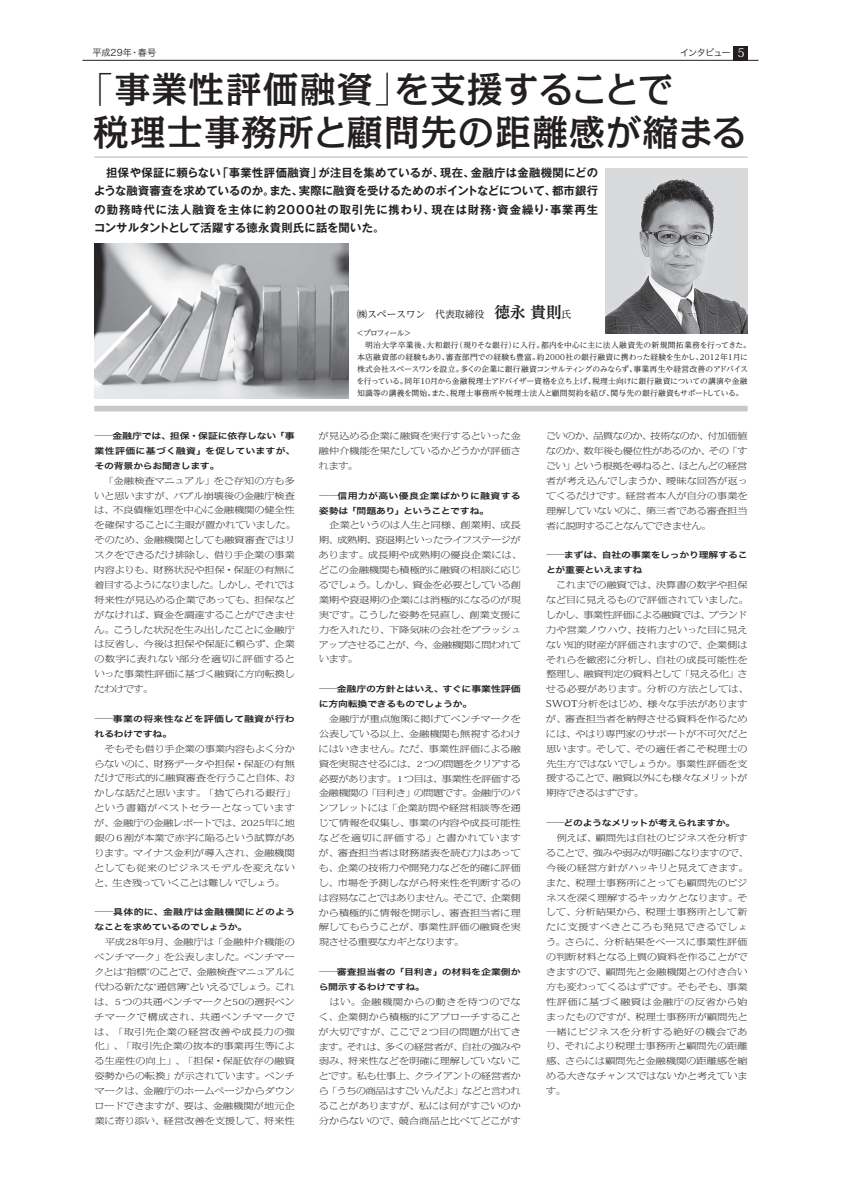
<style>
.page{position:relative;width:842px;height:1191px;background:#fff}
.page>*{position:absolute;margin:0;border:0;box-sizing:border-box;transform-origin:0 0}
.t1{font:500 36.2px/43.1px "Kakumin Pro";letter-spacing:.025em;color:#231f20}
.t2{font:700 11.3px/18.4px "Gothic MB101 Pro De";letter-spacing:.025em;color:#231f20;text-align:justify}
.t3{font:9.9px "UD Reimin Pro";letter-spacing:-.015em;color:#231f20}
.t4{font:9.2px "Hira Kaku Pro N W3";letter-spacing:-.045em;color:#231f20}
.t5{font:300 8.4px/14.9px "M News M";letter-spacing:.02em;color:#231f20;scale:1.18 1}
.t6{font:8.4px/14.9px "Hira Kaku Pro W6";letter-spacing:-.02em;color:#231f20;scale:1.18 1}
.t7{font:8.4px/14.9px "Hira Kaku Pro W6";letter-spacing:.02em;color:#231f20;scale:1.18 1}
.t8{font:8.4px/14.9px "Hira Kaku Pro W6";color:#231f20;scale:1.18 1}
.t9{font:8.4px/14.9px "Hira Kaku Pro W6";letter-spacing:.015em;color:#231f20;scale:1.18 1}
.t10{font:7.8px/12px "UD Reimin Pro";color:#231f20}
.s1{font-family:"Koz Min Pro";font-size:12px;color:#fff}
.s2{font-family:"Ryumin Pro";font-weight:300}
.s3{font-weight:700;font-size:15.6px}
.s4{font-family:"Koz Min Pro"}
.s5{font-family:"Koz Min Pro";font-size:9.3px}
</style>
<div class="page">
<img style="left:95px;top:244px;width:253px;height:154px">
<hr style="left:82px;top:60px;width:677px;height:1px;background:#231f20">
<div style="left:734px;top:46px;width:14px;height:14px;background:#231f20"></div>
<div style="left:94px;top:406px;width:654px;height:5px;background:#c7c8ca"></div>
<hr style="left:94px;top:156px;width:654px;height:2px;background:#c7c8ca">
<img style="left:606px;top:169px;width:141px;height:164px">
<p class="t4" style="left:92px;top:45px;width:66px">平成29年・春号</p>
<p class="t4" style="left:680px;top:45px;width:66px">インタビュー <span class="s1">5</span></p>
<h1 class="t1" style="left:93px;top:63px;width:656px;text-indent:-15px"><span class="s2">「</span>事業性評価融資<span class="s2">」</span>を支援することで<br>税理士事務所と顧問先の距離感が縮まる</h1>
<h2 class="t2" style="left:94px;top:162px;width:506px">　担保や保証に頼らない「事業性評価融資」が注目を集めているが、現在、金融庁は金融機関にどのような融資審査を求めているのか。また、実際に融資を受けるためのポイントなどについて、都市銀行の勤務時代に法人融資を主体に約2000社の取引先に携わり、現在は財務・資金繰り・事業再生コンサルタントとして活躍する徳永貴則氏に話を聞いた。</h2>
<p class="t3" style="left:357px;top:306px;width:229px">㈱スペースワン　代表取締役　<span class="s3">徳永 貴則</span>氏 　</p>
<p class="t6" style="left:95px;top:428px;width:172px">――金融庁では、担保・保証に依存しない「事業性評価に基づく融資」を促していますが、その背景からお聞きします。</p>
<p class="t5" style="left:95px;top:473px;width:172px;text-indent:9px"><span class="s4">「</span>金融検査マニュアル<span class="s4">」</span>をご存知の方も多いと思いますが<span class="s4">、</span>バブル崩壊後の金融庁検査は<span class="s4">、</span>不良債権処理を中心に金融機関の健全性を確保することに主眼が置かれていました<span class="s4">。</span>そのため<span class="s4">、</span>金融機関としても融資審査ではリスクをできるだけ排除し<span class="s4">、</span>借り手企業の事業内容よりも<span class="s4">、</span>財務状況や担保<span class="s4">・</span>保証の有無に着目するようになりました<span class="s4">。</span>しかし<span class="s4">、</span>それでは将来性が見込める企業であっても<span class="s4">、</span>担保などがなければ<span class="s4">、</span>資金を調達することができません<span class="s4">。</span>こうした状況を生み出したことに金融庁は反省し<span class="s4">、</span>今後は担保や保証に頼らず<span class="s4">、</span>企業の数字に表れない部分を適切に評価するといった事業性評価に基づく融資に方向転換したわけです<span class="s4">。</span></p>
<p class="t9" style="left:95px;top:711px;width:171px">――事業の将来性などを評価して融資が行われるわけですね。</p>
<p class="t5" style="left:94px;top:741px;width:172px">　そもそも借り手企業の事業内容もよく分からないのに<span class="s4">、</span>財務データや担保<span class="s4">・</span>保証の有無だけで形式的に融資審査を行うこと自体<span class="s4">、</span>おかしな話だと思います<span class="s4">。「</span>捨てられる銀行<span class="s4">」</span>という書籍がベストセラーとなっていますが<span class="s4">、</span>金融庁の金融レポートでは<span class="s4">、2025</span>年に地銀の<span class="s4">６</span>割が本業で赤字に陥るという試算があります<span class="s4">。</span>マイナス金利が導入され<span class="s4">、</span>金融機関としても従来のビジネスモデルを変えないと<span class="s4">、</span>生き残っていくことは難しいでしょう<span class="s4">。</span></p>
<p class="t8" style="left:95px;top:904px;width:171px">――具体的に、金融庁は金融機関にどのようなことを求めているのでしょうか。</p>
<p class="t5" style="left:94px;top:934px;width:171px;text-align:justify">　平成<span class="s4">28</span>年<span class="s4">9</span>月<span class="s4">、</span>金融庁は<span class="s4">「</span>金融仲介機能のベンチマーク<span class="s4">」</span>を公表しました<span class="s4">。</span>ベンチマークとは<span class="s4">“</span>指標<span class="s4">”</span>のことで<span class="s4">、</span>金融検査マニュアルに代わる新たな<span class="s4">“</span>通信簿<span class="s4">”</span>といえるでしょう<span class="s4">。</span>これは<span class="s4">、５</span>つの共通ベンチマークと<span class="s4">50</span>の選択ベンチマークで構成され<span class="s4">、</span>共通ベンチマークでは<span class="s4">、「</span>取引先企業の経営改善や成長力の強化<span class="s4">」、「</span>取引先企業の抜本的事業再生等による生産性の向上<span class="s4">」、「</span>担保<span class="s4">・</span>保証依存の融資姿勢からの転換<span class="s4">」</span>が示されています<span class="s4">。</span>ベンチマークは<span class="s4">、</span>金融庁のホームページからダウンロードできますが<span class="s4">、</span>要は<span class="s4">、</span>金融機関が地元企業に寄り添い<span class="s4">、</span>経営改善を支援して<span class="s4">、</span>将来性</p>
<p class="t10" style="left:356px;top:327px;width:396px">＜プロフィール＞<br>　明治大学卒業後、大和銀行（現りそな銀行）に入行。都内を中心に主に法人融資先の新規開拓業務を行ってきた。本店融資部の経験もあり、審査部門での経験も豊富。約2000社の銀行融資に携わった経験を生かし、2012年１月に株式会社スペースワンを設立。多くの企業に銀行融資コンサルティングのみならず、事業再生や経営改善のアドバイスを行っている。同年10月から金融税理士アドバイザー資格を立ち上げ、税理士向けに銀行融資についての講演や金融知識等の講義を開始。また、税理士事務所や税理士法人と顧問契約を結び、関与先の銀行融資もサポートしている。</p>
<p class="t5" style="left:319px;top:428px;width:173px;text-align:justify">が見込める企業に融資を実行するといった金融仲介機能を果たしているかどうかが評価されます<span class="s4">。</span></p>
<p class="t7" style="left:319px;top:488px;width:173px">――信用力が高い優良企業ばかりに融資する姿勢は「問題あり」ということですね。</p>
<p class="t5" style="left:319px;top:518px;width:174px">　企業というのは人生と同様<span class="s4">、</span>創業期<span class="s4">、</span>成長期<span class="s4">、</span>成熟期<span class="s4">、</span>衰退期といったライフステージがあります<span class="s4">。</span>成長期や成熟期の優良企業には<span class="s4">、</span>どこの金融機関も積極的に融資の相談に応じるでしょう<span class="s4">。</span>しかし<span class="s4">、</span>資金を必要としている創業期や衰退期の企業には消極的になるのが現実です<span class="s4">。</span>こうした姿勢を見直し<span class="s4">、</span>創業支援に力を入れたり<span class="s4">、</span>下降気味の会社をブラッシュアップさせることが<span class="s4">、</span>今<span class="s4">、</span>金融機関に問われています<span class="s4">。</span></p>
<p class="t6" style="left:319px;top:681px;width:173px">――金融庁の方針とはいえ、すぐに事業性評価に方向転換できるものでしょうか。</p>
<p class="t5" style="left:319px;top:711px;width:173px;text-align:justify">　金融庁が重点施策に掲げてベンチマークを公表している以上<span class="s4">、</span>金融機関も無視するわけにはいきません<span class="s4">。</span>ただ<span class="s4">、</span>事業性評価による融資を実現させるには<span class="s4">、２</span>つの問題をクリアする必要があります<span class="s4">。１</span>つ目は<span class="s4">、</span>事業性を評価する金融機関の<span class="s4">「</span>目利き<span class="s4">」</span>の問題です<span class="s4">。</span>金融庁のパンフレットには<span class="s4">「</span>企業訪問や経営相談等を通じて情報を収集し<span class="s4">、</span>事業の内容や成長可能性などを適切に評価する<span class="s4">」</span>と書かれていますが<span class="s4">、</span>審査担当者は財務諸表を読む力はあっても<span class="s4">、</span>企業の技術力や開発力などを的確に評価し<span class="s4">、</span>市場を予測しながら将来性を判断するのは容易なことではありません<span class="s4">。</span>そこで<span class="s4">、</span>企業側から積極的に情報を開示し<span class="s4">、</span>審査担当者に理解してもらうことが<span class="s4">、</span>事業性評価の融資を実現させる重要なカギとなります<span class="s4">。</span></p>
<p class="t6" style="left:319px;top:964px;width:173px">――審査担当者の「目利き」の材料を企業側から開示するわけですね。</p>
<p class="t5" style="left:319px;top:994px;width:173px;text-align:justify">　はい<span class="s4">。</span>金融機関からの動きを待つのでなく<span class="s4">、</span>企業側から積極的にアプローチすることが大切ですが<span class="s4">、</span>ここで<span class="s4">２</span>つ目の問題が出てきます<span class="s4">。</span>それは<span class="s4">、</span>多くの経営者が<span class="s4">、</span>自社の強みや弱み<span class="s4">、</span>将来性などを明確に理解していないことです<span class="s4">。</span>私も仕事上<span class="s4">、</span>クライアントの経営者から<span class="s4">「</span>うちの商品はすごいんだよ<span class="s4">」</span>などと言われることがありますが<span class="s4">、</span>私には何がすごいのか分からないので<span class="s4">、</span>競合商品と比べてどこがす</p>
<p class="t5" style="left:546px;top:428px;width:172px;text-align:justify">ごいのか<span class="s4">、</span>品質なのか<span class="s4">、</span>技術なのか<span class="s4">、</span>付加価値なのか<span class="s4">、</span>数年後も優位性があるのか<span class="s4">、</span>その<span class="s4">「</span>すごい<span class="s4">」</span>という根拠を尋ねると<span class="s4">、</span>ほとんどの経営者が考え込んでしまうか<span class="s4">、</span>曖昧な回答が返ってくるだけです<span class="s4">。</span>経営者本人が自分の事業を理解していないのに<span class="s4">、</span>第三者である審査担当者に説明することなんてできません<span class="s4">。</span></p>
<p class="t6" style="left:546px;top:547px;width:172px">――まずは、自社の事業をしっかり理解することが重要といえますね</p>
<p class="t5" style="left:546px;top:577px;width:173px">　これまでの融資では<span class="s4">、</span>決算書の数字や担保など目に見えるもので評価されていました<span class="s4">。</span>しかし<span class="s4">、</span>事業性評価による融資では<span class="s4">、</span>ブランド力や営業ノウハウ<span class="s4">、</span>技術力といった目に見えない知的財産が評価されますので<span class="s4">、</span>企業側はそれらを緻密に分析し<span class="s4">、</span>自社の成長可能性を整理し<span class="s4">、</span>融資判定の資料として<span class="s4">「</span>見える化<span class="s4">」</span>させる必要があります<span class="s4">。</span>分析の方法としては<span class="s4">、<br></span><span class="s5">SWOT</span>分析をはじめ<span class="s4">、</span>様々な手法がありますが<span class="s4">、</span>審査担当者を納得させる資料を作るためには<span class="s4">、</span>やはり専門家のサポートが不可欠だと思います<span class="s4">。</span>そして<span class="s4">、</span>その適任者こそ税理士の先生方ではないでしょうか<span class="s4">。</span>事業性評価を支援することで<span class="s4">、</span>融資以外にも様々なメリットが期待できるはずです<span class="s4">。</span></p>
<p class="t6" style="left:546px;top:815px;width:162px">――どのようなメリットが考えられますか。</p>
<p class="t5" style="left:546px;top:830px;width:173px">　例えば<span class="s4">、</span>顧問先は自社のビジネスを分析することで<span class="s4">、</span>強みや弱みが明確になりますので<span class="s4">、</span>今後の経営方針がハッキリと見えてきます<span class="s4">。</span>また<span class="s4">、</span>税理士事務所にとっても顧問先のビジネスを深く理解するキッカケとなります<span class="s4">。</span>そして<span class="s4">、</span>分析結果から<span class="s4">、</span>税理士事務所として新たに支援すべきところも発見できるでしょう<span class="s4">。</span>さらに<span class="s4">、</span>分析結果をベースに事業性評価の判断材料となる上質の資料を作ることができますので<span class="s4">、</span>顧問先と金融機関との付き合い方も変わってくるはずです<span class="s4">。</span>そもそも<span class="s4">、</span>事業性評価に基づく融資は金融庁の反省から始まったものですが<span class="s4">、</span>税理士事務所が顧問先と一緒にビジネスを分析する絶好の機会であり<span class="s4">、</span>それにより税理士事務所と顧問先の距離感<span class="s4">、</span>さらには顧問先と金融機関の距離感を縮める大きなチャンスではないかと考えています<span class="s4">。</span></p>
</div>
